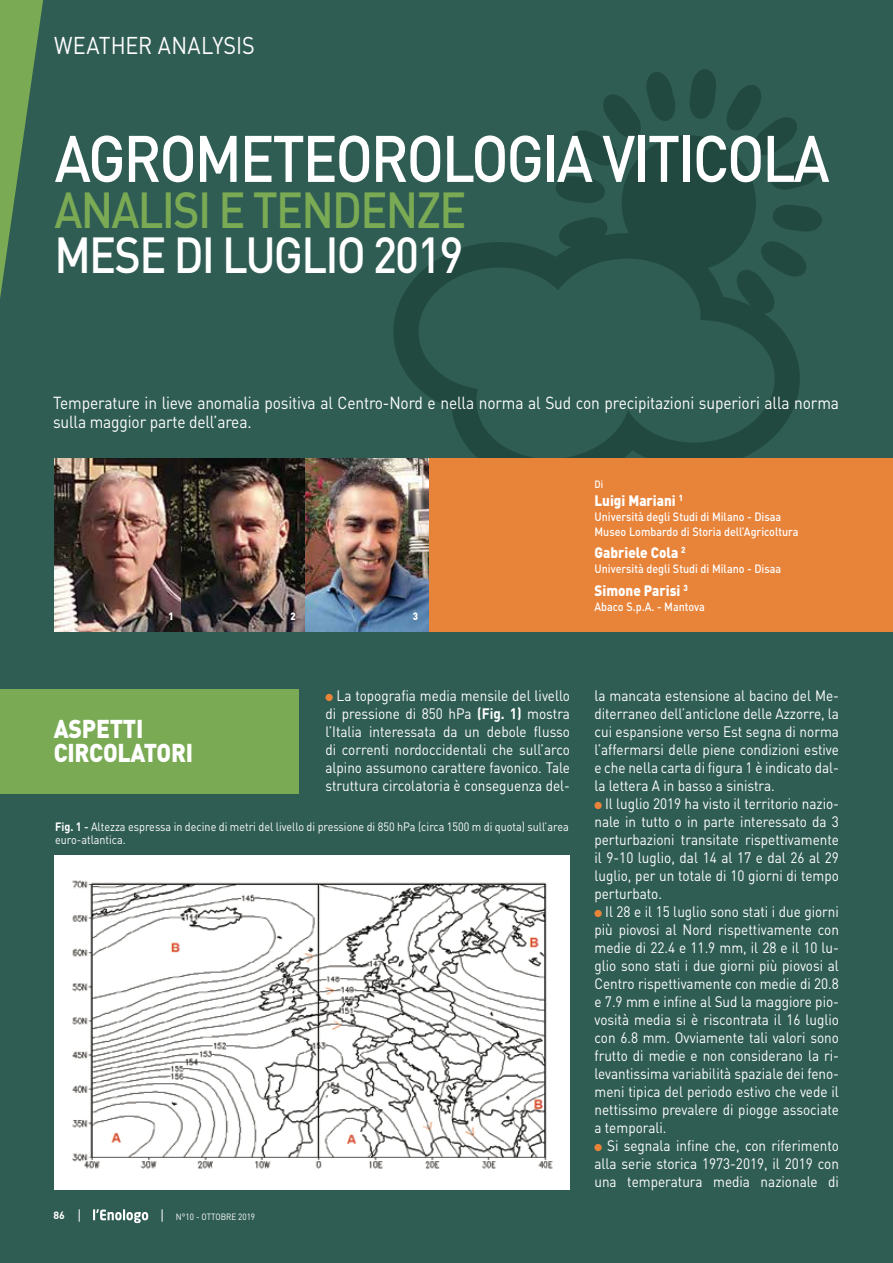
<style>
.page{position:relative;width:893px;height:1263px;background:#305d53}
.page>*{position:absolute;margin:0;border:0;box-sizing:border-box;transform-origin:0 0}
.t1{font:500 64.65px "DIN";letter-spacing:-.04em;color:#fff;scale:.9 1}
.t2{font:500 49.95px "DIN";letter-spacing:-.04em;color:#7aaa54;scale:.9 1}
.t3{font:500 49.95px "DIN";letter-spacing:-.04em;color:#fff;scale:.9 1}
.t4{font:900 25.5px/24px "DIN";letter-spacing:-.01em;color:#fff;scale:.9 1}
.t5{font:24px "DIN";letter-spacing:.005em;color:#fff;scale:.9 1}
.t6{font:17.25px/19.5px "DIN";letter-spacing:-.01em;color:#fff;scale:.9 1}
.t7{font:15px/18px "DIN";color:#fff;text-align:justify;scale:.9 1}
.t8{font:900 15px "DIN";color:#fff;scale:.9 1}
.t9{font:500 12px/15px "DIN";color:#fff;scale:.9 1}
.t10{font:12px/13.5px "DIN";color:#fff;scale:.9 1}
.t11{font:900 10.5px "DIN";color:#fff;scale:.9 1}
.t12{font:700 10.5px "DIN";color:#fff}
.t13{font:500 10.5px "DIN";color:#fff;scale:.9 1}
.t14{font:9px "DIN";color:#fff;scale:.9 1}
.s1{font-weight:700}
.s2{font-weight:500}
</style>
<div class="page">
<svg style="left:0;top:0;width:43px;height:298px"></svg>
<svg style="left:93px;top:1209px;width:55px;height:14px"></svg>
<svg style="left:79px;top:1209px;width:1px;height:13px"></svg>
<svg style="left:162px;top:1209px;width:1px;height:13px"></svg>
<div style="left:622px;top:135px;width:134px;height:136px;background:#214940;border-radius:50%"></div>
<svg style="left:690px;top:69px;width:26px;height:50px"></svg>
<svg style="left:773px;top:205px;width:49px;height:27px"></svg>
<svg style="left:556px;top:176px;width:49px;height:27px"></svg>
<svg style="left:560px;top:217px;width:47px;height:16px"></svg>
<svg style="left:727px;top:85px;width:92px;height:105px"></svg>
<svg style="left:572px;top:72px;width:104px;height:94px"></svg>
<svg style="left:393px;top:233px;width:411px;height:225px"></svg>
<img style="left:305px;top:458px;width:125px;height:173px">
<img style="left:181px;top:458px;width:124px;height:173px">
<img style="left:54px;top:458px;width:127px;height:173px">
<div style="left:430px;top:458px;width:463px;height:173px;background:#e8833a"></div>
<div style="left:0;top:689px;width:298px;height:104px;background:#7aaa54"></div>
<div style="left:54px;top:855px;width:516px;height:334px;background:#fff"></div>
<img style="left:72px;top:880px;width:481px;height:289px">
<div style="left:325px;top:694px;width:8px;height:7px;background:#e8833a;border-radius:50%"></div>
<div style="left:594px;top:802px;width:8px;height:7px;background:#e8833a;border-radius:50%"></div>
<div style="left:594px;top:910px;width:8px;height:7px;background:#e8833a;border-radius:50%"></div>
<div style="left:594px;top:1144px;width:8px;height:7px;background:#e8833a;border-radius:50%"></div>
<h3 class="t5" style="left:54px;top:30px;width:225px">WEATHER ANALYSIS</h3>
<h1 class="t1" style="left:55px;top:117px;width:863px">AGROMETEOROLOGIA VITICOLA</h1>
<h2 class="t2" style="left:55px;top:178px;width:459px">ANALISI E TENDENZE</h2>
<h2 class="t3" style="left:55px;top:223px;width:456px">MESE DI LUGLIO 2019</h2>
<p class="t6" style="left:53px;top:392px;width:875px">Temperature in lieve anomalia positiva al Centro-Nord e nella norma al Sud con precipitazioni superiori alla norma sulla maggior parte dell’area.</p>
<p class="t11" style="left:168px;top:609px;width:7px">1</p>
<p class="t11" style="left:291px;top:609px;width:7px">2</p>
<p class="t11" style="left:413px;top:609px;width:7px">3</p>
<p class="t13" style="left:594px;top:477px;width:11px">Di</p>
<p class="t8" style="left:594px;top:490px;width:100px">Luigi Mariani <sup>1</sup></p>
<p class="t9" style="left:594px;top:509px;width:228px">Università degli Studi di Milano - Disaa<br>Museo Lombardo di Storia dell’Agricoltura</p>
<p class="t8" style="left:594px;top:543px;width:103px">Gabriele Cola <sup>2</sup></p>
<p class="t9" style="left:594px;top:561px;width:209px">Università degli Studi di Milano - Disaa</p>
<p class="t8" style="left:594px;top:580px;width:105px">Simone Parisi <sup>3</sup></p>
<p class="t9" style="left:594px;top:599px;width:124px">Abaco S.p.A. - Mantova</p>
<p class="t7" style="left:325px;top:686px;width:273px;text-indent:11px">La topografia media mensile del livello di pressione di 850 hPa <span class="s1">(Fig. 1)</span> mostra l’Italia interessata da un debole flusso di correnti nordoccidentali che sull’arco alpino assumono carattere favonico. Tale struttura circolatoria è conseguenza del-</p>
<p class="t7" style="left:594px;top:686px;width:273px">la mancata estensione al bacino del Me&shy;diterraneo dell’anticlone delle Azzorre, la cui espansione verso Est segna di norma l’affermarsi delle piene condizioni estive e che nella carta di figura 1 è indicato dal&shy;la lettera A in basso a sinistra.</p>
<p class="t7" style="left:594px;top:794px;width:273px;text-indent:11px">Il luglio 2019 ha visto il territorio nazio&shy;nale in tutto o in parte interessato da 3 perturbazioni transitate rispettivamente il 9-10 luglio, dal 14 al 17 e dal 26 al 29 luglio, per un totale di 10 giorni di tempo perturbato.</p>
<p class="t7" style="left:594px;top:902px;width:273px;text-indent:11px">Il 28 e il 15 luglio sono stati i due giorni più piovosi al Nord rispettivamente con medie di 22.4 e 11.9 mm, il 28 e il 10 lu&shy;glio sono stati i due giorni più piovosi al Centro rispettivamente con medie di 20.8 e 7.9 mm e infine al Sud la maggiore pio&shy;vosità media si è riscontrata il 16 luglio con 6.8 mm. Ovviamente tali valori sono frutto di medie e non considerano la ri&shy;levantissima variabilità spaziale dei feno&shy;meni tipica del periodo estivo che vede il nettissimo prevalere di piogge associate a temporali.</p>
<p class="t7" style="left:594px;top:1136px;width:273px;text-indent:13px">Si segnala infine che, con riferimento alla serie storica 1973-2019, il 2019 con una temperatura media nazionale di</p>
<h3 class="t4" style="left:54px;top:715px;width:156px">ASPETTI<br>CIRCOLATORI</h3>
<p class="t10" style="left:55px;top:819px;width:572px"><span class="s1">Fig. 1</span> <span class="s2">-</span> Altezza espressa in decine di metri del livello di pressione di 850 hPa (circa 1500 m di quota) sull’area euro-atlantica.</p>
<p class="t12" style="left:54px;top:1208px;width:13px">86</p>
<p class="t14" style="left:176px;top:1211px;width:90px">N°10 - OTTOBRE 2019</p>
</div>
